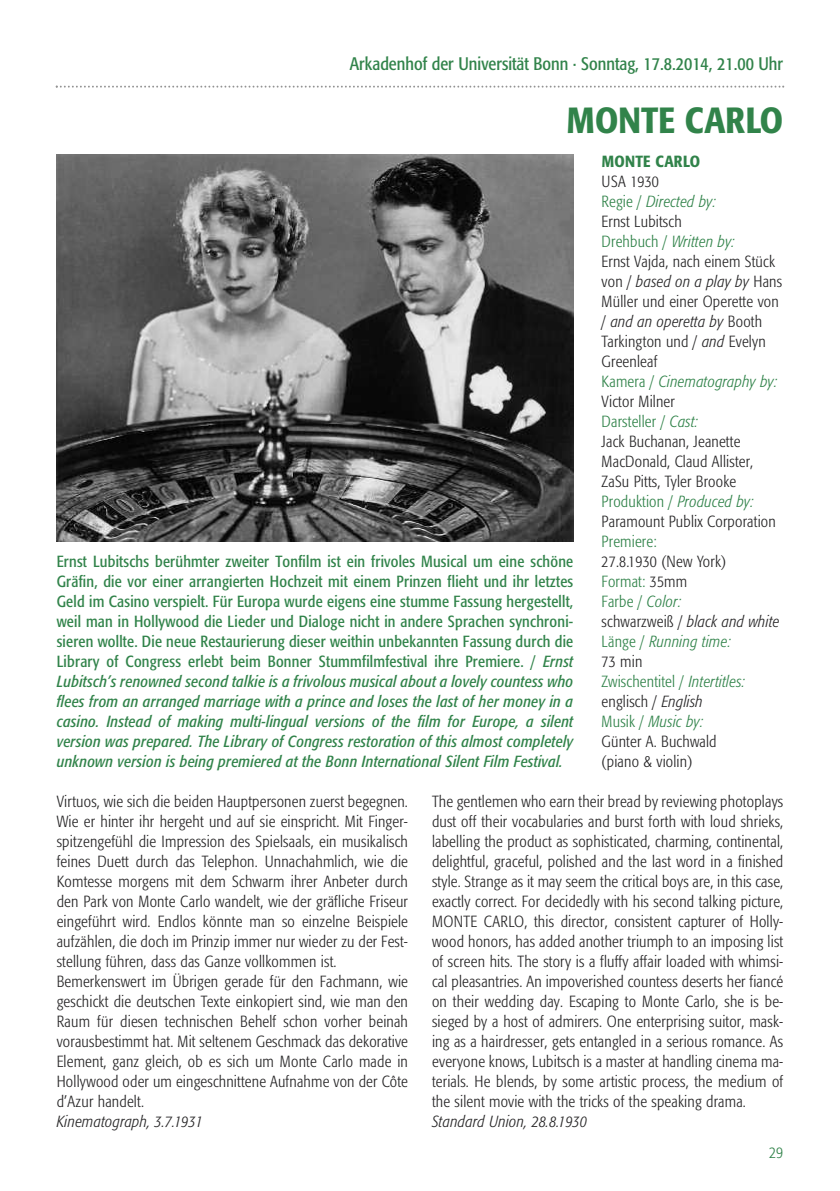
<style>
.page{position:relative;width:840px;height:1191px;background:#fff}
.page>*{position:absolute;margin:0;border:0;box-sizing:border-box;transform-origin:0 0}
.t1{font:500 condensed 36px "Formata Pro";letter-spacing:.005em;color:#31834a}
.t2{font:condensed 18px "Formata Pro";color:#31834a}
.t3{font:300 condensed 16px/20px "Formata Pro";letter-spacing:.015em;color:#272627}
.t4{font:condensed 16px/20px "Formata Pro";letter-spacing:.015em;color:#31834a;text-align:justify}
.t5{font:italic 300 condensed 16px "Formata Pro";letter-spacing:.015em;color:#272627}
.t6{font:300 condensed 16px "Formata Pro";letter-spacing:.015em;color:#31834a}
.t7{font:500 condensed 16px "Formata Pro";letter-spacing:.02em;color:#31834a}
.s1{font-style:italic}
.s2{color:#31834a}
.s3{font-style:italic;color:#31834a}
</style>
<div class="page">
<svg style="left:56px;top:86px;width:727px;height:2px"></svg>
<img style="left:57px;top:155px;width:516px;height:387px">
<p class="t2" style="left:350px;top:57px;width:434px">arkadenhof der universität bonn · sonntag, 17.8.2014, 21.00 uhr</p>
<h1 class="t1" style="left:566px;top:106px;width:218px">MONTE CARLO</h1>
<p class="t4" style="left:57px;top:553px;width:517px">ernst lubitschs berühmter zweiter tonfilm ist ein frivoles Musical um eine schöne gräfin, die vor einer arrangierten hochzeit mit einem Prinzen flieht und ihr letztes geld im casino verspielt. für europa wurde eigens eine stumme fassung hergestellt, weil man in hollywood die lieder und Dialoge nicht in andere sprachen synchroni&shy;sieren wollte. Die neue restaurierung dieser weithin unbekannten fassung durch die library of congress erlebt beim bonner stummfilmfestival ihre Premiere. / <span class="s1">Ernst Lubitsch’s renowned second talkie is a frivolous musical about a lovely countess who flees from an arranged marriage with a prince and loses the last of her money in a casino. Instead of making multi-lingual versions of the film for Europe, a silent version was prepared. The Library of Congress restoration of this almost completely unknown version is being premiered at the Bonn International Silent Film Festival.</span></p>
<p class="t7" style="left:601px;top:155px;width:100px">MONTE CARLO</p>
<p class="t3" style="left:601px;top:173px;width:182px">USA 1930<br><span class="s2">Regie /</span> <span class="s3">Directed by:<br></span>Ernst Lubitsch<br><span class="s2">Drehbuch /</span> <span class="s3">Written by:<br></span>Ernst Vajda, nach einem Stück von / <span class="s1">based on a play by</span> Hans<br>Müller und einer Operette von / <span class="s1">and an operetta by</span> Booth<br>Tarkington und / <span class="s1">and</span> Evelyn<br>Greenleaf<br><span class="s2">Kamera /</span> <span class="s3">Cinematography by:<br></span>Victor Milner<br><span class="s2">Darsteller /</span> <span class="s3">Cast:<br></span>Jack Buchanan, Jeanette<br>MacDonald, Claud Allister,<br>ZaSu Pitts, Tyler Brooke<br><span class="s2">Produktion /</span> <span class="s3">Produced by:<br></span>Paramount Publix Corporation</p>
<p class="t6" style="left:601px;top:535px;width:56px">Premiere:</p>
<p class="t3" style="left:601px;top:553px;width:179px">27.8.1930 (New York)<br><span class="s2">Format:</span> 35mm<br><span class="s2">Farbe /</span> <span class="s3">Color:<br></span>schwarzweiß / <span class="s1">black and white<br></span><span class="s2">Länge /</span> <span class="s3">Running time:<br></span>73 min<br><span class="s2">Zwischentitel /</span> <span class="s3">Intertitles: </span>englisch / <span class="s1">English<br></span><span class="s2">Musik /</span> <span class="s3">Music by:<br></span>Günter A. Buchwald<br>(piano &amp; violin)</p>
<p class="t3" style="left:57px;top:792px;width:352px">Virtuos, wie sich die beiden Hauptpersonen zuerst begegnen.<br>Wie er hinter ihr hergeht und auf sie einspricht. Mit Finger&shy;spitzengefühl die Impression des Spielsaals, ein musikalisch feines Duett durch das Telephon. Unnachahmlich, wie die Komtesse morgens mit dem Schwarm ihrer Anbeter durch den Park von Monte Carlo wandelt, wie der gräfliche Friseur eingeführt wird. Endlos könnte man so einzelne Beispiele aufzählen, die doch im Prinzip immer nur wieder zu der Fest&shy;stellung führen, dass das Ganze vollkommen ist.<br>Bemerkenswert im Übrigen gerade für den Fachmann, wie geschickt die deutschen Texte einkopiert sind, wie man den Raum für diesen technischen Behelf schon vorher beinah vorausbestimmt hat. Mit seltenem Geschmack das dekorative Element, ganz gleich, ob es sich um Monte Carlo made in Hollywood oder um eingeschnittene Aufnahme von der Côte d’Azur handelt.</p>
<p class="t5" style="left:57px;top:1115px;width:148px">Kinematograph, 3.7.1931</p>
<p class="t3" style="left:432px;top:792px;width:352px;text-align:justify">The gentlemen who earn their bread by reviewing photoplays dust off their vocabularies and burst forth with loud shrieks, labelling the product as sophisticated, charming, continental, delightful, graceful, polished and the last word in a finished style. Strange as it may seem the critical boys are, in this case, exactly correct. For decidedly with his second talking picture, MONTE CARLO, this director, consistent capturer of Holly&shy;wood honors, has added another triumph to an imposing list of screen hits. The story is a fluffy affair loaded with whimsi&shy;cal pleasantries. An impoverished countess deserts her fiancé on their wedding day. Escaping to Monte Carlo, she is be&shy;sieged by a host of admirers. One enterprising suitor, mask&shy;ing as a hairdresser, gets entangled in a serious romance. As everyone knows, Lubitsch is a master at handling cinema ma&shy;terials. He blends, by some artistic process, the medium of the silent movie with the tricks of the speaking drama.</p>
<p class="t5" style="left:432px;top:1115px;width:156px">Standard Union, 28.8.1930</p>
<p class="t6" style="left:768px;top:1145px;width:16px">29</p>
</div>
